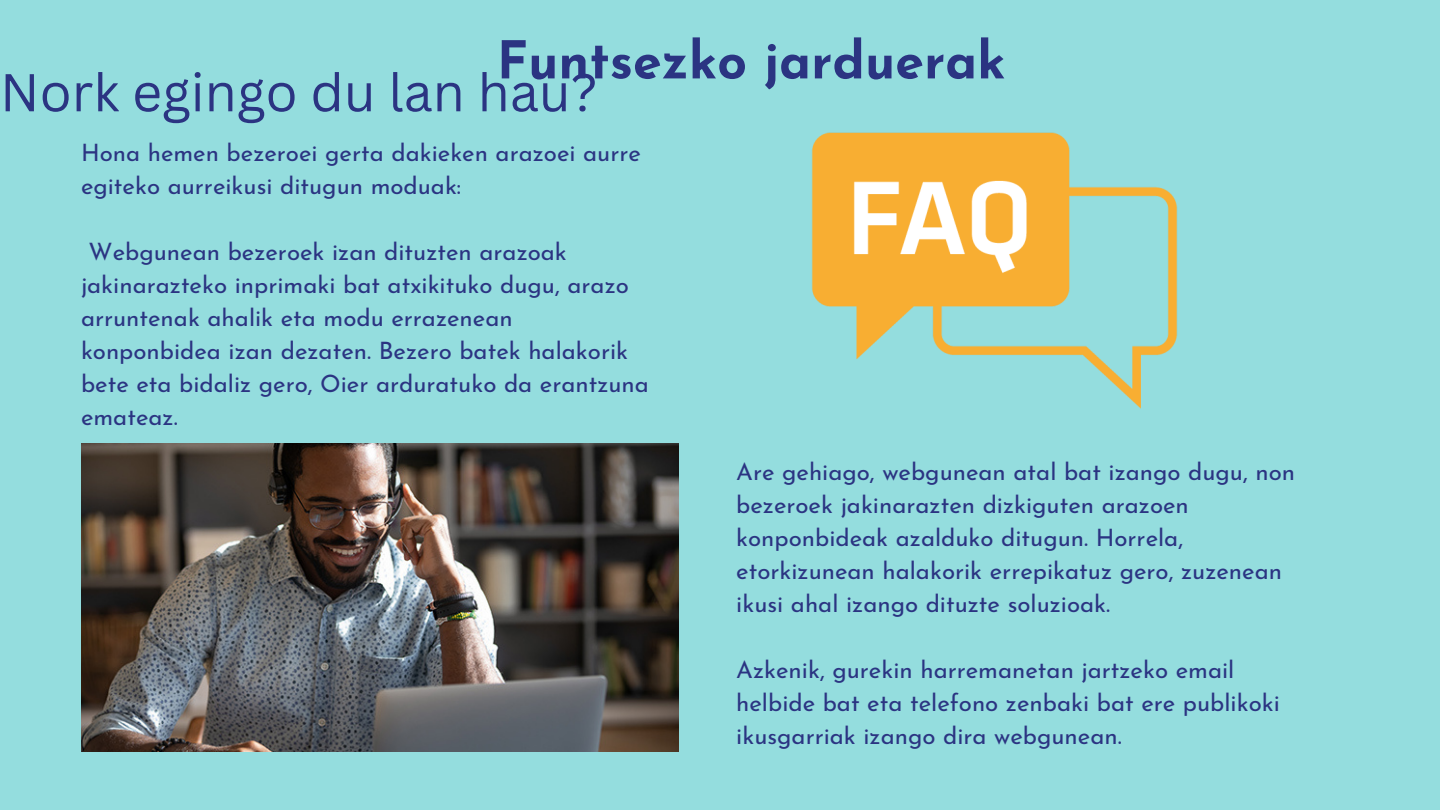
<style>
.page{position:relative;width:1440px;height:810px;background:#94ddde}
.page>*{position:absolute;margin:0;border:0;box-sizing:border-box;transform-origin:0 0}
.t1{font:52px "Canva Sans";color:#2b3482}
.t2{font:700 52px "Josefin Sans";color:#2b3482}
.t3{font:24px/33px "Josefin Sans";color:#2b3482}
</style>
<div class="page">
<img style="left:81px;top:443px;width:598px;height:309px">
<img style="left:811px;top:132px;width:367px;height:277px">
<h1 class="t2" style="left:497px;top:39px;width:510px">Funtsezko jarduerak</h1>
<h1 class="t1" style="left:0;top:56px;width:599px">Nork egingo du lan hau?</h1>
<p class="t3" style="left:81px;top:139px;width:561px">Hona hemen bezeroei gerta dakieken arazoei aurre egiteko aurreikusi ditugun moduak:</p>
<p class="t3" style="left:81px;top:238px;width:570px;text-indent:8px">Webgunean bezeroek izan dituzten arazoak jakinarazteko inprimaki bat atxikituko dugu, arazo arruntenak ahalik eta modu errazenean konponbidea izan dezaten. Bezero batek halakorik bete eta bidaliz gero, Oier arduratuko da erantzuna emateaz.</p>
<p class="t3" style="left:736px;top:457px;width:560px">Are gehiago, webgunean atal bat izango dugu, non bezeroek jakinarazten dizkiguten arazoen konponbideak azalduko ditugun. Horrela, etorkizunean halakorik errepikatuz gero, zuzenean ikusi ahal izango dituzte soluzioak.</p>
<p class="t3" style="left:736px;top:655px;width:545px">Azkenik, gurekin harremanetan jartzeko email helbide bat eta telefono zenbaki bat ere publikoki ikusgarriak izango dira webgunean.</p>
</div>
